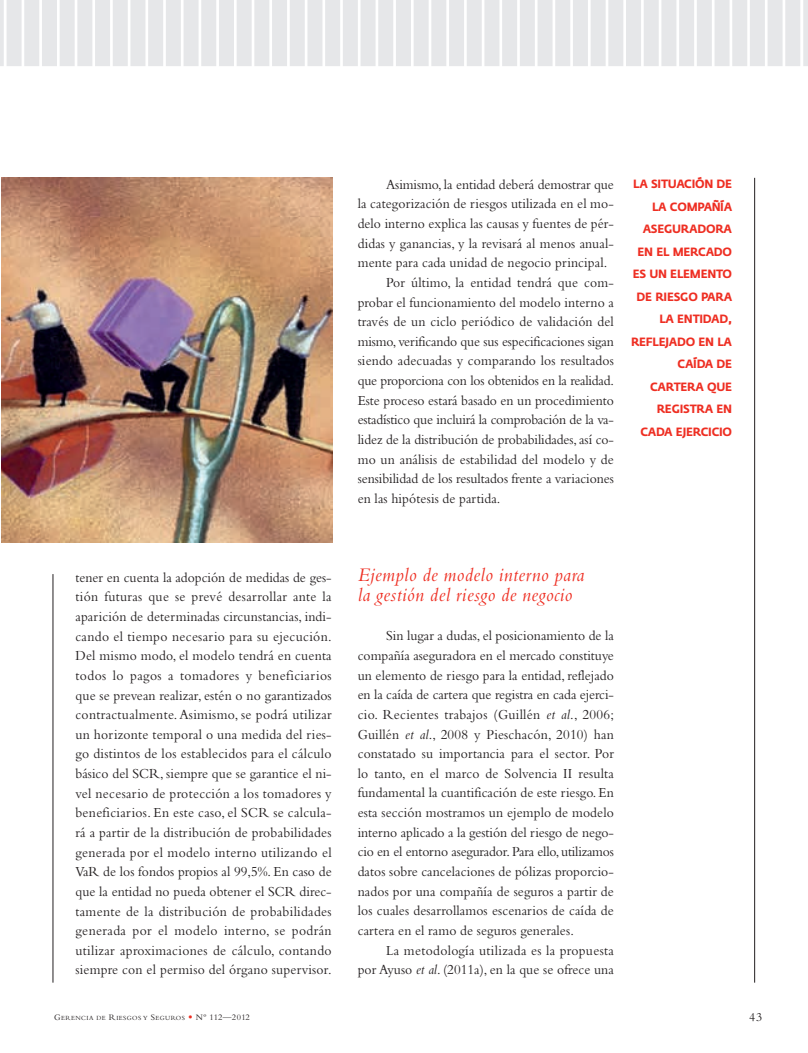
<style>
.page{position:relative;width:808px;height:1053px;background:#fff}
.page>*{position:absolute;margin:0;border:0;box-sizing:border-box;transform-origin:0 0}
.t1{font:italic 20px/19.6px "Bembo";letter-spacing:.025em;color:#ee2e22;scale:.95 1}
.t2{font:14.38px/19.6px "Bembo";letter-spacing:.005em;color:#231f20;text-align:justify;scale:.95 1}
.t3{font:14.38px "Bembo";letter-spacing:-.015em;color:#231f20;scale:.95 1}
.t4{font:14.38px/19.6px "Bembo";letter-spacing:.025em;color:#231f20;text-align:right;scale:.95 1}
.t5{font:12.5px "Bembo";color:#231f20}
.t6{font:700 11.88px/22.5px "Fedra Sans";letter-spacing:-.02em;color:#ee2e22;text-align:right;scale:.95 1}
.t7{font:6.5px "Bembo";letter-spacing:.065em;color:#231f20}
.s1{font-style:italic}
.s2{font-size:8.75px}
.s3{font-family:"Goudy";font-size:8.75px;color:#ee2e22}
</style>
<div class="page">
<hr style="left:53px;top:574px;width:1px;height:408px;background:#231f20">
<hr style="left:754px;top:178px;width:1px;height:804px;background:#231f20">
<div style="left:7px;top:0;width:15px;height:66px;background:#e6e7e9"></div>
<div style="left:24px;top:0;width:15px;height:66px;background:#e6e7e9"></div>
<div style="left:42px;top:0;width:15px;height:66px;background:#e6e7e9"></div>
<div style="left:60px;top:0;width:15px;height:66px;background:#e6e7e9"></div>
<div style="left:77px;top:0;width:15px;height:66px;background:#e6e7e9"></div>
<div style="left:95px;top:0;width:15px;height:66px;background:#e6e7e9"></div>
<div style="left:113px;top:0;width:15px;height:66px;background:#e6e7e9"></div>
<div style="left:130px;top:0;width:15px;height:66px;background:#e6e7e9"></div>
<div style="left:148px;top:0;width:15px;height:66px;background:#e6e7e9"></div>
<div style="left:166px;top:0;width:15px;height:66px;background:#e6e7e9"></div>
<div style="left:184px;top:0;width:15px;height:66px;background:#e6e7e9"></div>
<div style="left:201px;top:0;width:15px;height:66px;background:#e6e7e9"></div>
<div style="left:219px;top:0;width:15px;height:66px;background:#e6e7e9"></div>
<div style="left:237px;top:0;width:15px;height:66px;background:#e6e7e9"></div>
<div style="left:254px;top:0;width:15px;height:66px;background:#e6e7e9"></div>
<div style="left:272px;top:0;width:15px;height:66px;background:#e6e7e9"></div>
<div style="left:290px;top:0;width:15px;height:66px;background:#e6e7e9"></div>
<div style="left:307px;top:0;width:15px;height:66px;background:#e6e7e9"></div>
<div style="left:325px;top:0;width:15px;height:66px;background:#e6e7e9"></div>
<div style="left:343px;top:0;width:15px;height:66px;background:#e6e7e9"></div>
<div style="left:361px;top:0;width:15px;height:66px;background:#e6e7e9"></div>
<div style="left:378px;top:0;width:15px;height:66px;background:#e6e7e9"></div>
<div style="left:396px;top:0;width:15px;height:66px;background:#e6e7e9"></div>
<div style="left:414px;top:0;width:15px;height:66px;background:#e6e7e9"></div>
<div style="left:431px;top:0;width:15px;height:66px;background:#e6e7e9"></div>
<div style="left:449px;top:0;width:15px;height:66px;background:#e6e7e9"></div>
<div style="left:467px;top:0;width:15px;height:66px;background:#e6e7e9"></div>
<div style="left:484px;top:0;width:15px;height:66px;background:#e6e7e9"></div>
<div style="left:502px;top:0;width:15px;height:66px;background:#e6e7e9"></div>
<div style="left:520px;top:0;width:15px;height:66px;background:#e6e7e9"></div>
<div style="left:537px;top:0;width:15px;height:66px;background:#e6e7e9"></div>
<div style="left:555px;top:0;width:15px;height:66px;background:#e6e7e9"></div>
<div style="left:573px;top:0;width:15px;height:66px;background:#e6e7e9"></div>
<div style="left:591px;top:0;width:15px;height:66px;background:#e6e7e9"></div>
<div style="left:608px;top:0;width:15px;height:66px;background:#e6e7e9"></div>
<div style="left:626px;top:0;width:15px;height:66px;background:#e6e7e9"></div>
<div style="left:644px;top:0;width:15px;height:66px;background:#e6e7e9"></div>
<div style="left:661px;top:0;width:15px;height:66px;background:#e6e7e9"></div>
<div style="left:679px;top:0;width:15px;height:66px;background:#e6e7e9"></div>
<div style="left:697px;top:0;width:15px;height:66px;background:#e6e7e9"></div>
<div style="left:732px;top:0;width:15px;height:66px;background:#e6e7e9"></div>
<div style="left:714px;top:0;width:15px;height:66px;background:#e6e7e9"></div>
<div style="left:750px;top:0;width:15px;height:66px;background:#e6e7e9"></div>
<div style="left:785px;top:0;width:15px;height:66px;background:#e6e7e9"></div>
<div style="left:803px;top:0;width:5px;height:66px;background:#e6e7e9"></div>
<div style="left:767px;top:0;width:15px;height:66px;background:#e6e7e9"></div>
<hr style="left:0;top:0;width:4px;height:66px;background:#e6e7e9">
<img style="left:1px;top:178px;width:332px;height:364px">
<p class="t2" style="left:75px;top:569px;width:271px">tener en cuenta la adopción de medidas de ges&shy;tión futuras que se prevé desarrollar ante la aparición de determinadas circunstancias, indi&shy;cando el tiempo necesario para su ejecución.<br>Del mismo modo, el modelo tendrá en cuenta todos lo pagos a tomadores y beneficiarios que se prevean realizar, estén o no garantizados contractualmente.Asimismo, se podrá utilizar un horizonte temporal o una medida del ries&shy;go distintos de los establecidos para el cálculo básico del SCR, siempre que se garantice el ni&shy;vel necesario de protección a los tomadores y beneficiarios. En este caso, el SCR se calcula&shy;rá a partir de la distribución de probabilidades generada por el modelo interno utilizando el VaR de los fondos propios al 99,5%. En caso de que la entidad no pueda obtener el SCR direc&shy;tamente de la distribución de probabilidades generada por el modelo interno, se podrán utilizar aproximaciones de cálculo, contando siempre con el permiso del órgano supervisor.</p>
<p class="t2" style="left:386px;top:176px;width:241px">Asimismo, la entidad deberá demostrar que</p>
<p class="t2" style="left:358px;top:195px;width:271px">la categorización de riesgos utilizada en el mo-</p>
<p class="t2" style="left:358px;top:215px;width:271px">delo interno explica las causas y fuentes de pér-</p>
<p class="t2" style="left:358px;top:235px;width:271px">didas y ganancias, y la revisará al menos anual-</p>
<p class="t2" style="left:358px;top:254px;width:264px">mente para cada unidad de negocio principal.</p>
<p class="t2" style="left:386px;top:274px;width:241px">Por último, la entidad tendrá que com-</p>
<p class="t2" style="left:358px;top:294px;width:271px">probar el funcionamiento del modelo interno a</p>
<p class="t2" style="left:358px;top:313px;width:271px">través de un ciclo periódico de validación del</p>
<p class="t2" style="left:358px;top:333px;width:271px">mismo, verificando que sus especificaciones sigan</p>
<p class="t2" style="left:358px;top:352px;width:271px">siendo adecuadas y comparando los resultados</p>
<p class="t3" style="left:358px;top:375px;width:271px">que proporciona con los obtenidos en la realidad.</p>
<p class="t2" style="left:358px;top:392px;width:271px">Este proceso estará basado en un procedimiento</p>
<p class="t3" style="left:358px;top:415px;width:271px">estadístico que incluirá la comprobación de la va-</p>
<p class="t2" style="left:358px;top:431px;width:271px">lidez de la distribución de probabilidades, así co-</p>
<p class="t2" style="left:358px;top:451px;width:271px">mo un análisis de estabilidad del modelo y de</p>
<p class="t2" style="left:358px;top:470px;width:271px">sensibilidad de los resultados frente a variaciones</p>
<p class="t2" style="left:358px;top:490px;width:152px">en las hipótesis de partida.</p>
<p class="t6" style="left:631px;top:174px;width:108px">LA SITUACIÓN DE<br>LA COMPAÑÍA<br>ASEGURADORA<br>EN EL MERCADO<br>ES UN ELEMENTO<br>DE RIESGO PARA<br>LA ENTIDAD,<br>REFLEJADO EN LA<br>CAÍDA DE<br>CARTERA QUE<br>REGISTRA EN<br>CADA EJERCICIO</p>
<h1 class="t1" style="left:358px;top:567px;width:240px">Ejemplo de modelo interno para la gestión del riesgo de negocio</h1>
<p class="t2" style="left:358px;top:627px;width:271px;text-indent:28px">Sin lugar a dudas, el posicionamiento de la compañía aseguradora en el mercado constituye un elemento de riesgo para la entidad, reflejado en la caída de cartera que registra en cada ejerci&shy;cio. Recientes trabajos (Guillén <span class="s1">et al</span>., 2006; Guillén <span class="s1">et al</span>., 2008 y Pieschacón, 2010) han constatado su importancia para el sector. Por lo tanto, en el marco de Solvencia II resulta fundamental la cuantificación de este riesgo. En esta sección mostramos un ejemplo de modelo interno aplicado a la gestión del riesgo de nego&shy;cio en el entorno asegurador. Para ello, utilizamos datos sobre cancelaciones de pólizas proporcio&shy;nados por una compañía de seguros a partir de los cuales desarrollamos escenarios de caída de cartera en el ramo de seguros generales.</p>
<p class="t4" style="left:358px;top:941px;width:271px">La metodología utilizada es la propuesta<br>por Ayuso <span class="s1">et al</span>. (2011a), en la que se ofrece una</p>
<p class="t7" style="left:54px;top:1015px;width:197px"><span class="s2">G</span>ERENCIA DE <span class="s2">R</span>IESGOS Y <span class="s2">S</span>EGUROS <span class="s3">•</span> <span class="s2">Nº 112—2012</span></p>
<p class="t5" style="left:749px;top:1013px;width:14px">43</p>
</div>
